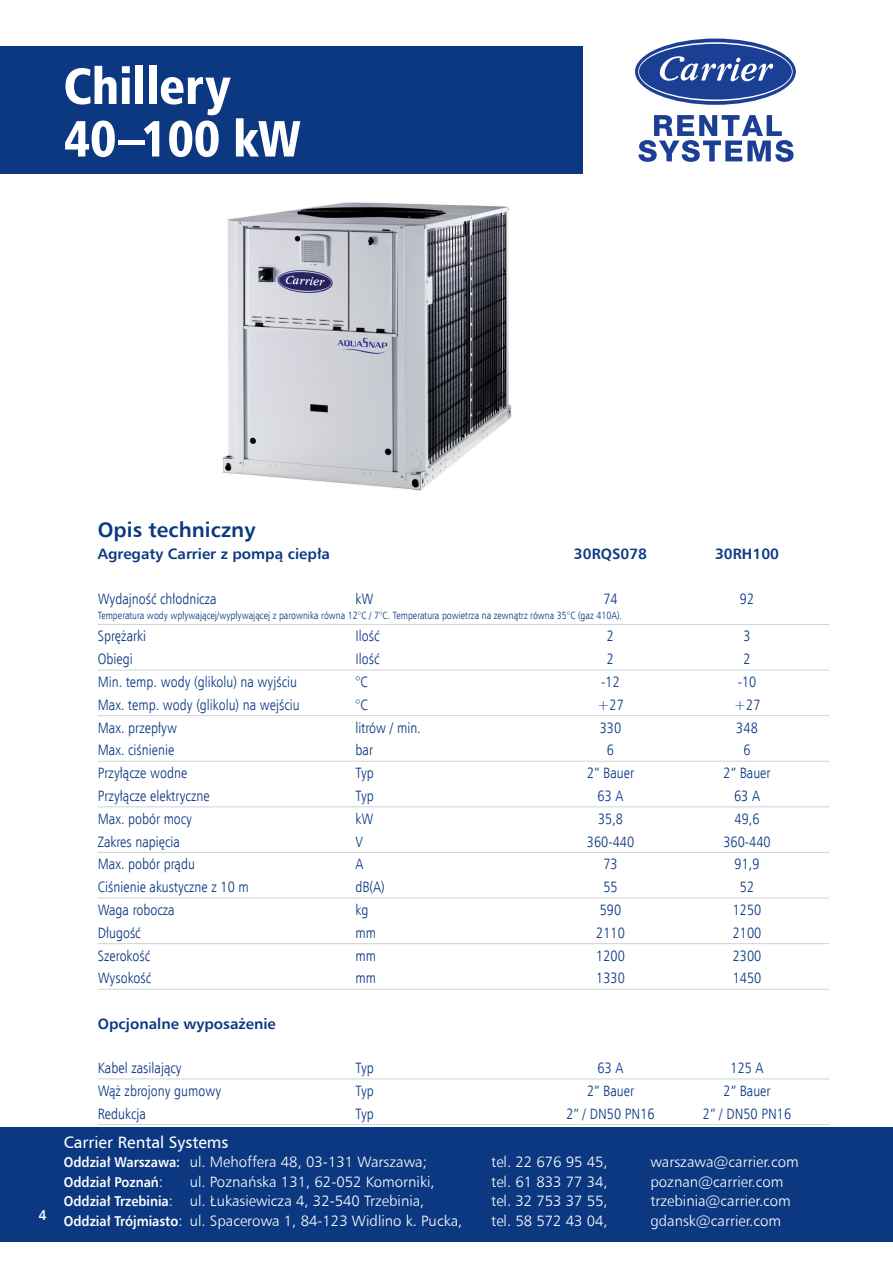
<style>
.page{position:relative;width:893px;height:1263px;background:#fff}
.page>*{position:absolute;margin:0;border:0;box-sizing:border-box;transform-origin:0 0}
.t1{font:51px/52.5px "Humnst 777 Blk Cn EU";letter-spacing:-.01em;color:#fff}
.Opis___Bold{font:700 21px "Humnst 777 EU";color:#0b3881}
.t2{font:16.5px "Humnst 777 EU";color:#fff}
.txt{font:15px "Humnst 777 Lt Cn EU";color:#0b3881}
.t3{font:15px "Humnst 777 Lt EU";color:#fff}
.Opis___Bold-2{font:700 15px "Humnst 777 EU";color:#0b3881}
.t4{font:700 14.25px "Humnst 777 EU";color:#fff;scale:.9 1}
.txt-2{font:10.5px "Humnst 777 Lt Cn EU";color:#0b3881}
.s1{font-family:"Humnst 777 EU";font-weight:700;font-size:14.25px}
.s2{font-family:"Humnst 777 Lt EU";font-weight:400;font-size:15px}
</style>
<div class="page">
<img style="left:222px;top:202px;width:290px;height:289px">
<hr style="left:98px;top:624px;width:731px;height:1px;background:#d1d2d4">
<hr style="left:98px;top:670px;width:731px;height:1px;background:#d1d2d4">
<hr style="left:98px;top:715px;width:731px;height:1px;background:#d1d2d4">
<hr style="left:98px;top:761px;width:731px;height:1px;background:#d1d2d4">
<hr style="left:98px;top:806px;width:731px;height:1px;background:#d1d2d4">
<hr style="left:98px;top:852px;width:731px;height:1px;background:#d1d2d4">
<hr style="left:98px;top:898px;width:731px;height:1px;background:#d1d2d4">
<hr style="left:98px;top:943px;width:731px;height:1px;background:#d1d2d4">
<hr style="left:98px;top:989px;width:731px;height:1px;background:#d1d2d4">
<hr style="left:98px;top:1078px;width:731px;height:1px;background:#d1d2d4">
<hr style="left:98px;top:1124px;width:731px;height:1px;background:#d1d2d4">
<svg style="left:635px;top:39px;width:161px;height:66px"></svg>
<svg style="left:638px;top:42px;width:155px;height:59px"></svg>
<div style="left:639px;top:44px;width:153px;height:56px;background:#1b3f94;border-radius:50%"></div>
<svg style="left:659px;top:56px;width:114px;height:25px"></svg>
<svg style="left:638px;top:115px;width:155px;height:47px"></svg>
<div style="left:0;top:47px;width:583px;height:127px;background:#0b3881"></div>
<div style="left:0;top:1127px;width:893px;height:115px;background:#0b3881"></div>
<p class="t1" style="left:64px;top:60px;width:239px">Chillery<br>40–100 kW</p>
<p class="Opis___Bold" style="left:98px;top:516px;width:159px">Opis techniczny</p>
<p class="Opis___Bold-2" style="left:98px;top:545px;width:234px">Agregaty Carrier z pompą ciepła</p>
<p class="Opis___Bold-2" style="left:574px;top:545px;width:75px">30RQS078</p>
<p class="Opis___Bold-2" style="left:715px;top:545px;width:66px">30RH100</p>
<p class="txt" style="left:98px;top:589px;width:120px">Wydajność chłodnicza</p>
<p class="txt" style="left:356px;top:589px;width:19px">kW</p>
<p class="txt" style="left:603px;top:589px;width:16px">74</p>
<p class="txt" style="left:740px;top:589px;width:16px">92</p>
<p class="txt-2" style="left:98px;top:608px;width:526px">Temperatura wody wpływającej/wypływającej z parownika równa 12°C / 7°C. Temperatura powietrza na zewnątrz równa 35°C (gaz 410A).</p>
<p class="txt" style="left:98px;top:627px;width:50px">Sprężarki</p>
<p class="txt" style="left:356px;top:627px;width:25px">Ilość</p>
<p class="txt" style="left:607px;top:627px;width:9px">2</p>
<p class="txt" style="left:743px;top:627px;width:9px">3</p>
<p class="txt" style="left:98px;top:650px;width:37px">Obiegi</p>
<p class="txt" style="left:356px;top:650px;width:25px">Ilość</p>
<p class="txt" style="left:607px;top:650px;width:9px">2</p>
<p class="txt" style="left:743px;top:650px;width:9px">2</p>
<p class="txt" style="left:98px;top:672px;width:201px">Min. temp. wody (glikolu) na wyjściu</p>
<p class="txt" style="left:356px;top:672px;width:14px">°C</p>
<p class="txt" style="left:601px;top:672px;width:20px">-12</p>
<p class="txt" style="left:738px;top:672px;width:20px">-10</p>
<p class="txt" style="left:98px;top:695px;width:203px">Max. temp. wody (glikolu) na wejściu</p>
<p class="txt" style="left:356px;top:695px;width:14px">°C</p>
<p class="txt" style="left:597px;top:695px;width:28px">+27</p>
<p class="txt" style="left:734px;top:695px;width:28px">+27</p>
<p class="txt" style="left:98px;top:718px;width:81px">Max. przepływ</p>
<p class="txt" style="left:356px;top:718px;width:67px">litrów / min.</p>
<p class="txt" style="left:600px;top:718px;width:23px">330</p>
<p class="txt" style="left:736px;top:718px;width:23px">348</p>
<p class="txt" style="left:98px;top:741px;width:78px">Max. ciśnienie</p>
<p class="txt" style="left:356px;top:741px;width:19px">bar</p>
<p class="txt" style="left:607px;top:741px;width:9px">6</p>
<p class="txt" style="left:743px;top:741px;width:9px">6</p>
<p class="txt" style="left:98px;top:764px;width:91px">Przyłącze wodne</p>
<p class="txt" style="left:356px;top:764px;width:20px">Typ</p>
<p class="txt" style="left:587px;top:764px;width:48px">2” Bauer</p>
<p class="txt" style="left:724px;top:764px;width:48px">2” Bauer</p>
<p class="txt" style="left:98px;top:786px;width:113px">Przyłącze elektryczne</p>
<p class="txt" style="left:356px;top:786px;width:20px">Typ</p>
<p class="txt" style="left:598px;top:786px;width:28px">63 A</p>
<p class="txt" style="left:734px;top:786px;width:28px">63 A</p>
<p class="txt" style="left:98px;top:809px;width:96px">Max. pobór mocy</p>
<p class="txt" style="left:356px;top:809px;width:19px">kW</p>
<p class="txt" style="left:598px;top:809px;width:27px">35,8</p>
<p class="txt" style="left:734px;top:809px;width:27px">49,6</p>
<p class="txt" style="left:98px;top:832px;width:84px">Zakres napięcia</p>
<p class="txt" style="left:356px;top:832px;width:9px">V</p>
<p class="txt" style="left:587px;top:832px;width:49px">360-440</p>
<p class="txt" style="left:723px;top:832px;width:49px">360-440</p>
<p class="txt" style="left:98px;top:855px;width:99px">Max. pobór prądu</p>
<p class="txt" style="left:356px;top:855px;width:10px">A</p>
<p class="txt" style="left:603px;top:855px;width:16px">73</p>
<p class="txt" style="left:734px;top:855px;width:27px">91,9</p>
<p class="txt" style="left:98px;top:878px;width:152px">Ciśnienie akustyczne z 10 m</p>
<p class="txt" style="left:356px;top:878px;width:31px">dB(A)</p>
<p class="txt" style="left:603px;top:878px;width:16px">55</p>
<p class="txt" style="left:740px;top:878px;width:16px">52</p>
<p class="txt" style="left:98px;top:900px;width:79px">Waga robocza</p>
<p class="txt" style="left:356px;top:900px;width:14px">kg</p>
<p class="txt" style="left:600px;top:900px;width:23px">590</p>
<p class="txt" style="left:733px;top:900px;width:30px">1250</p>
<p class="txt" style="left:98px;top:923px;width:44px">Długość</p>
<p class="txt" style="left:356px;top:923px;width:22px">mm</p>
<p class="txt" style="left:596px;top:923px;width:30px">2110</p>
<p class="txt" style="left:733px;top:923px;width:30px">2100</p>
<p class="txt" style="left:98px;top:946px;width:54px">Szerokość</p>
<p class="txt" style="left:356px;top:946px;width:22px">mm</p>
<p class="txt" style="left:596px;top:946px;width:30px">1200</p>
<p class="txt" style="left:733px;top:946px;width:30px">2300</p>
<p class="txt" style="left:98px;top:969px;width:55px">Wysokość</p>
<p class="txt" style="left:356px;top:969px;width:22px">mm</p>
<p class="txt" style="left:596px;top:969px;width:30px">1330</p>
<p class="txt" style="left:733px;top:969px;width:30px">1450</p>
<p class="Opis___Bold-2" style="left:98px;top:1014px;width:179px">Opcjonalne wyposażenie</p>
<p class="txt" style="left:98px;top:1058px;width:85px">Kabel zasilający</p>
<p class="txt" style="left:356px;top:1058px;width:20px">Typ</p>
<p class="txt" style="left:598px;top:1058px;width:28px">63 A</p>
<p class="txt" style="left:730px;top:1058px;width:35px">125 A</p>
<p class="txt" style="left:98px;top:1081px;width:125px">Wąż zbrojony gumowy</p>
<p class="txt" style="left:356px;top:1081px;width:20px">Typ</p>
<p class="txt" style="left:587px;top:1081px;width:48px">2” Bauer</p>
<p class="txt" style="left:724px;top:1081px;width:48px">2” Bauer</p>
<p class="txt" style="left:98px;top:1104px;width:50px">Redukcja</p>
<p class="txt" style="left:356px;top:1104px;width:20px">Typ</p>
<p class="txt" style="left:566px;top:1104px;width:90px">2” / DN50 PN16</p>
<p class="txt" style="left:703px;top:1104px;width:90px">2” / DN50 PN16</p>
<p class="t2" style="left:64px;top:1132px;width:166px">Carrier Rental Systems</p>
<p class="t3" style="left:64px;top:1153px;width:365px"><span class="s1">Oddział Warszawa:</span> ul. Mehoffera 48, 03-131 Warszawa;</p>
<p class="t3" style="left:491px;top:1153px;width:118px">tel. 22 676 95 45,</p>
<p class="t3" style="left:650px;top:1153px;width:150px">warszawa@carrier.com</p>
<p class="t4" style="left:64px;top:1173px;width:112px">Oddział Poznań<span class="s2">:</span></p>
<p class="t3" style="left:190px;top:1172px;width:246px">ul. Poznańska 131, 62-052 Komorniki,</p>
<p class="t3" style="left:491px;top:1172px;width:118px">tel. 61 833 77 34,</p>
<p class="t3" style="left:650px;top:1172px;width:135px">poznan@carrier.com</p>
<p class="t3" style="left:64px;top:1192px;width:362px"><span class="s1">Oddział Trzebinia</span>: ul. Łukasiewicza 4, 32-540 Trzebinia,</p>
<p class="t3" style="left:491px;top:1192px;width:118px">tel. 32 753 37 55,</p>
<p class="t3" style="left:650px;top:1192px;width:142px">trzebinia@carrier.com</p>
<p class="t4" style="left:39px;top:1206px;width:10px">4</p>
<p class="t3" style="left:64px;top:1211px;width:400px"><span class="s1">Oddział Trójmiasto</span>: ul. Spacerowa 1, 84-123 Widlino k. Pucka,</p>
<p class="t3" style="left:491px;top:1211px;width:118px">tel. 58 572 43 04,</p>
<p class="t3" style="left:650px;top:1211px;width:132px">gdansk@carrier.com</p>
</div>
